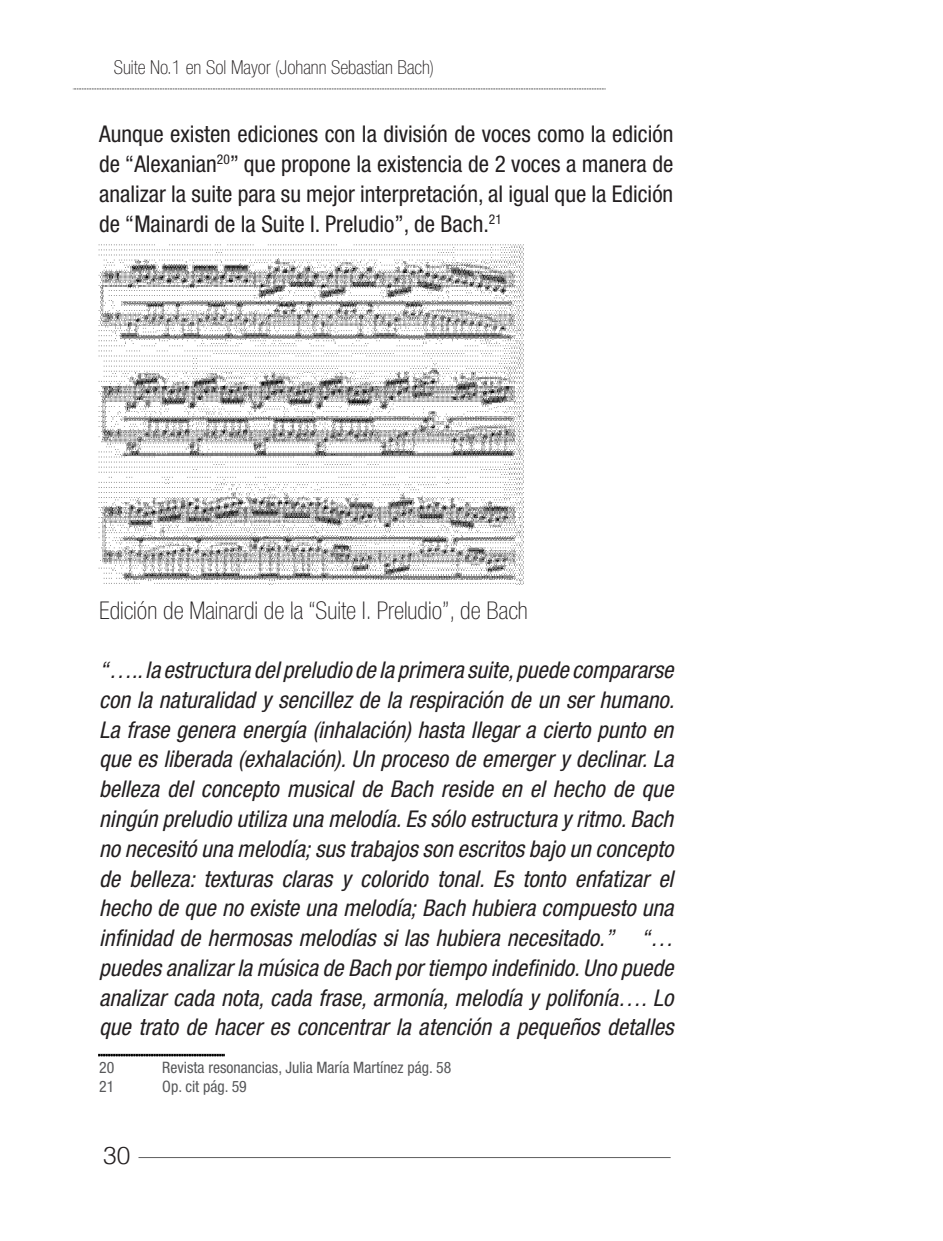
<style>
.page{position:relative;width:943px;height:1241px;background:#fff}
.page>*{position:absolute;margin:0;border:0;box-sizing:border-box;transform-origin:0 0}
.t1{font:100 condensed 24.5px "Helvetica Neue";color:#231f20}
.t2{font:300 24.5px "Helvetica";color:#231f20}
.t3{font:italic condensed 23.1px/29.8px "Helvetica Neue";color:#231f20;text-align:justify}
.t4{font:condensed 23.1px/29.8px "Helvetica Neue";color:#231f20;text-align:justify}
.t5{font:100 condensed 19.25px "Helvetica Neue";color:#231f20}
.t6{font:condensed 15.75px "Helvetica Neue";color:#57585a}
</style>
<div class="page">
<img style="left:72px;top:88px;width:599px;height:1070px">
<img style="left:106px;top:259px;width:408px;height:86px">
<img style="left:103px;top:368px;width:413px;height:75px">
<p class="t5" style="left:114px;top:57px;width:322px">Suite No.1 en Sol Mayor (Johann Sebastian Bach)</p>
<p class="t4" style="left:99px;top:119px;width:575px">Aunque existen ediciones con la división de voces como la edición de “Alexanian<sup>20</sup>” que propone la existencia de 2 voces a manera de analizar la suite para su mejor interpretación, al igual que la Edición de “Mainardi de la Suite I. Preludio”, de Bach.<sup>21</sup></p>
<p class="t1" style="left:99px;top:596px;width:430px">Edición de Mainardi de la “Suite I. Preludio”, de Bach</p>
<p class="t3" style="left:99px;top:655px;width:576px">“….. la estructura del preludio de la primera suite, puede compararse con la naturalidad y sencillez de la respiración de un ser humano.<br>La frase genera energía (inhalación) hasta llegar a cierto punto en que es liberada (exhalación). Un proceso de emerger y declinar. La belleza del concepto musical de Bach reside en el hecho de que ningún preludio utiliza una melodía. Es sólo estructura y ritmo. Bach no necesitó una melodía; sus trabajos son escritos bajo un concepto de belleza: texturas claras y colorido tonal. Es tonto enfatizar el hecho de que no existe una melodía; Bach hubiera compuesto una infinidad de hermosas melodías si las hubiera necesitado.” “… puedes analizar la música de Bach por tiempo indefinido. Uno puede analizar cada nota, cada frase, armonía, melodía y polifonía…. Lo que trato de hacer es concentrar la atención a pequeños detalles</p>
<p class="t6" style="left:99px;top:1058px;width:17px">20</p>
<p class="t6" style="left:162px;top:1058px;width:290px">Revista resonancias, Julia María Martínez pág. 58</p>
<p class="t6" style="left:99px;top:1077px;width:17px">21</p>
<p class="t6" style="left:162px;top:1077px;width:86px">Op. cit pág. 59</p>
<p class="t2" style="left:103px;top:1134px;width:29px">30</p>
</div>
